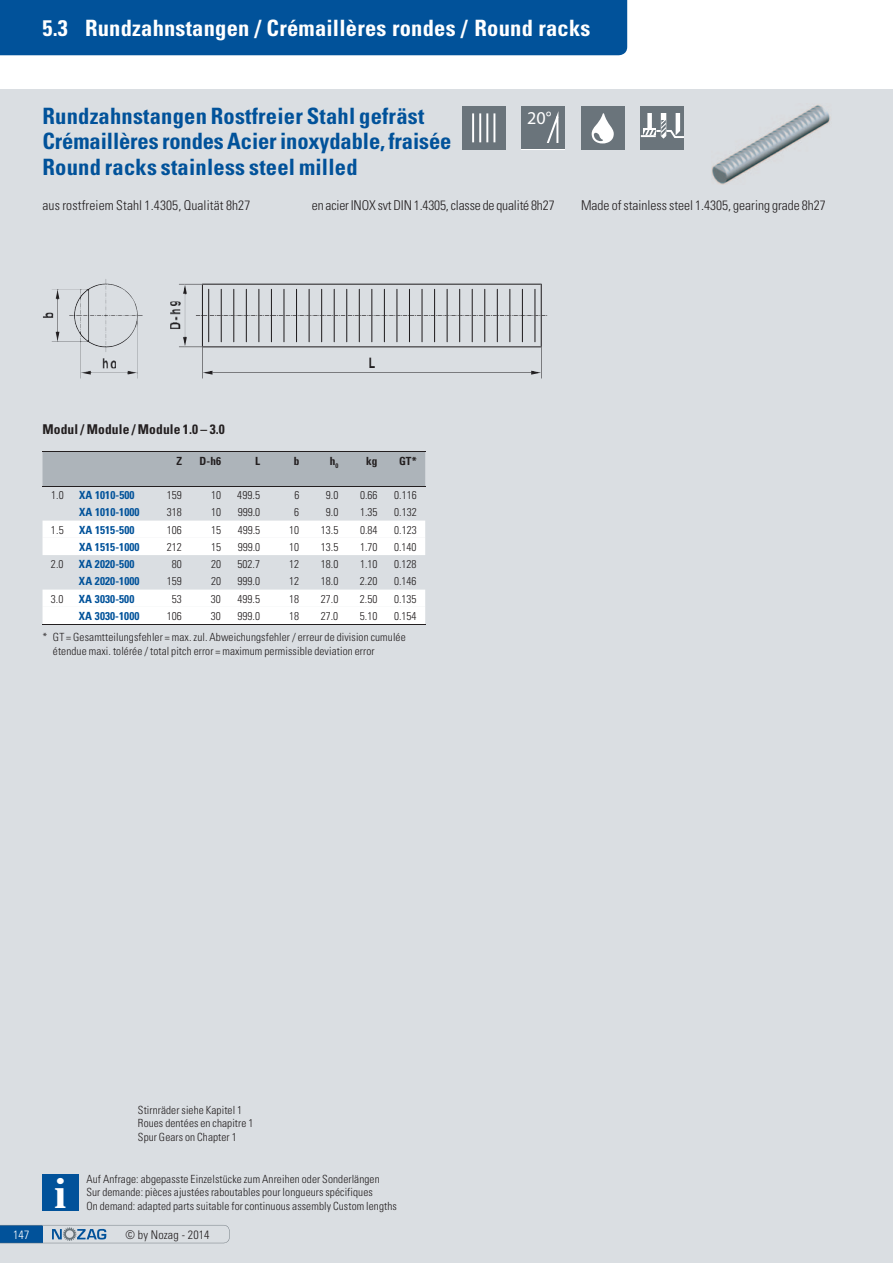
<style>
.page{position:relative;width:893px;height:1263px;background:#fff}
.page>*{position:absolute;margin:0;border:0;box-sizing:border-box;transform-origin:0 0}
.t1{font:700 43.8px "Times";color:#fff}
.t2{font:700 condensed 22.5px/25.5px "Univers";letter-spacing:.01em;color:#01529a}
.t3{font:700 condensed 22.5px "Univers";letter-spacing:.01em;color:#fff}
.t4{font:18.15px "Myriad Pro";color:#fff}
.t5{font:700 14.4px "Helvetica";color:#211e20;scale:.73 1}
.t6{font:300 condensed 13.5px "Univers";color:#231f20}
.t7{font:700 condensed 13.5px "Univers";letter-spacing:.01em;color:#231f20}
.t8{font:300 condensed 12px "Univers";letter-spacing:.01em;color:#231f20}
.t9{font:300 condensed 12px "Univers";color:#fff}
.t10{font:300 condensed 11.25px/13.5px "Univers";letter-spacing:.01em;color:#231f20}
.t11{font:700 condensed 11.25px "Univers";letter-spacing:.01em;color:#01529a}
.t12{font:700 condensed 11.25px "Univers";color:#231f20}
</style>
<div class="page">
<div style="left:0;top:89px;width:893px;height:1174px;background:#dadee2"></div>
<svg style="left:0;top:1225px;width:230px;height:18px"></svg>
<div style="left:43px;top:451px;width:382px;height:36px;background:#adb4ba"></div>
<hr style="left:71px;top:486px;width:80px;height:1px;background:#231f20">
<hr style="left:151px;top:486px;width:39px;height:1px;background:#231f20">
<hr style="left:190px;top:486px;width:40px;height:1px;background:#231f20">
<hr style="left:230px;top:486px;width:39px;height:1px;background:#231f20">
<hr style="left:269px;top:486px;width:39px;height:1px;background:#231f20">
<hr style="left:308px;top:486px;width:39px;height:1px;background:#231f20">
<hr style="left:347px;top:486px;width:39px;height:1px;background:#231f20">
<hr style="left:386px;top:486px;width:39px;height:1px;background:#231f20">
<svg style="left:43px;top:521px;width:382px;height:104px"></svg>
<hr style="left:71px;top:624px;width:80px;height:1px;background:#231f20">
<hr style="left:151px;top:624px;width:39px;height:1px;background:#231f20">
<hr style="left:190px;top:624px;width:40px;height:1px;background:#231f20">
<hr style="left:230px;top:624px;width:39px;height:1px;background:#231f20">
<hr style="left:269px;top:624px;width:39px;height:1px;background:#231f20">
<hr style="left:308px;top:624px;width:39px;height:1px;background:#231f20">
<hr style="left:347px;top:624px;width:39px;height:1px;background:#231f20">
<hr style="left:386px;top:624px;width:39px;height:1px;background:#231f20">
<img style="left:712px;top:104px;width:119px;height:81px">
<div style="left:641px;top:106px;width:43px;height:43px;background:#6a747b"></div>
<svg style="left:641px;top:113px;width:43px;height:26px"></svg>
<svg style="left:581px;top:106px;width:43px;height:43px;background:#889095"></svg>
<svg style="left:522px;top:106px;width:43px;height:43px;background:#737c83"></svg>
<div style="left:533px;top:143px;width:28px;height:5px;background:#6a747b"></div>
<div style="left:462px;top:106px;width:43px;height:43px;background:#6a747b"></div>
<hr style="left:472px;top:113px;width:2px;height:29px;background:#fff">
<hr style="left:479px;top:113px;width:2px;height:29px;background:#fff">
<hr style="left:493px;top:113px;width:2px;height:29px;background:#fff">
<hr style="left:486px;top:113px;width:2px;height:29px;background:#fff">
<div style="left:43px;top:1174px;width:36px;height:36px;background:#01529a"></div>
<div style="left:0;top:0;width:627px;height:55px;background:#01529a"></div>
<img style="left:52px;top:279px;width:54px;height:59px">
<svg style="left:179px;top:284px;width:368px;height:95px"></svg>
<img style="left:183px;top:284px;width:2px;height:59px">
<h2 class="t3" style="left:43px;top:15px;width:549px">5.3 Rundzahnstangen / Crémaillères rondes / Round racks</h2>
<h2 class="t2" style="left:43px;top:103px;width:410px">Rundzahnstangen Rostfreier Stahl gefräst<br>Crémaillères rondes Acier inoxydable, fraisée<br>Round racks stainless steel milled</h2>
<p class="t6" style="left:43px;top:197px;width:209px">aus rostfreiem Stahl 1.4305, Qualität 8h27</p>
<p class="t6" style="left:312px;top:197px;width:244px">en acier INOX svt DIN 1.4305, classe de qualité 8h27</p>
<p class="t6" style="left:581px;top:197px;width:246px">Made of stainless steel 1.4305, gearing grade 8h27</p>
<h3 class="t4" style="left:527px;top:107px;width:26px">20°</h3>
<p class="t5" style="left:369px;top:350px;width:10px">L</p>
<p class="t7" style="left:43px;top:421px;width:184px">Modul / Module / Module 1.0 – 3.0</p>
<p class="t12" style="left:176px;top:454px;width:7px">Z</p>
<p class="t12" style="left:200px;top:454px;width:23px">D-h6</p>
<p class="t12" style="left:255px;top:454px;width:6px">L</p>
<p class="t12" style="left:294px;top:454px;width:7px">b</p>
<p class="t12" style="left:330px;top:454px;width:10px">h<sub>0</sub></p>
<p class="t12" style="left:366px;top:454px;width:13px">kg</p>
<p class="t12" style="left:399px;top:454px;width:19px">GT*</p>
<p class="t10" style="left:51px;top:488px;width:14px">1.0</p>
<p class="t11" style="left:79px;top:488px;width:57px">XA 1010-500</p>
<p class="t10" style="left:167px;top:488px;width:17px">159</p>
<p class="t10" style="left:211px;top:488px;width:12px">10</p>
<p class="t10" style="left:237px;top:488px;width:24px">499.5</p>
<p class="t10" style="left:294px;top:488px;width:6px">6</p>
<p class="t10" style="left:326px;top:488px;width:14px">9.0</p>
<p class="t10" style="left:360px;top:488px;width:19px">0.66</p>
<p class="t10" style="left:394px;top:488px;width:24px">0.116</p>
<p class="t11" style="left:79px;top:505px;width:62px">XA 1010-1000</p>
<p class="t10" style="left:167px;top:505px;width:17px">318</p>
<p class="t10" style="left:211px;top:505px;width:11px">10</p>
<p class="t10" style="left:238px;top:505px;width:24px">999.0</p>
<p class="t10" style="left:294px;top:505px;width:6px">6</p>
<p class="t10" style="left:326px;top:505px;width:14px">9.0</p>
<p class="t10" style="left:360px;top:505px;width:19px">1.35</p>
<p class="t10" style="left:394px;top:505px;width:24px">0.132</p>
<p class="t10" style="left:51px;top:523px;width:14px">1.5</p>
<p class="t11" style="left:79px;top:523px;width:57px">XA 1515-500</p>
<p class="t10" style="left:167px;top:523px;width:16px">106</p>
<p class="t10" style="left:211px;top:523px;width:11px">15</p>
<p class="t10" style="left:238px;top:523px;width:24px">499.5</p>
<p class="t10" style="left:289px;top:523px;width:11px">10</p>
<p class="t10" style="left:321px;top:523px;width:19px">13.5</p>
<p class="t10" style="left:360px;top:523px;width:19px">0.84</p>
<p class="t10" style="left:394px;top:523px;width:24px">0.123</p>
<p class="t11" style="left:79px;top:540px;width:62px">XA 1515-1000</p>
<p class="t10" style="left:167px;top:540px;width:16px">212</p>
<p class="t10" style="left:211px;top:540px;width:11px">15</p>
<p class="t10" style="left:238px;top:540px;width:24px">999.0</p>
<p class="t10" style="left:289px;top:540px;width:11px">10</p>
<p class="t10" style="left:321px;top:540px;width:19px">13.5</p>
<p class="t10" style="left:360px;top:540px;width:19px">1.70</p>
<p class="t10" style="left:394px;top:540px;width:24px">0.140</p>
<p class="t10" style="left:51px;top:557px;width:14px">2.0</p>
<p class="t11" style="left:79px;top:557px;width:57px">XA 2020-500</p>
<p class="t10" style="left:172px;top:557px;width:11px">80</p>
<p class="t10" style="left:211px;top:557px;width:11px">20</p>
<p class="t10" style="left:238px;top:557px;width:24px">502.7</p>
<p class="t10" style="left:289px;top:557px;width:11px">12</p>
<p class="t10" style="left:321px;top:557px;width:19px">18.0</p>
<p class="t10" style="left:360px;top:557px;width:19px">1.10</p>
<p class="t10" style="left:394px;top:557px;width:24px">0.128</p>
<p class="t11" style="left:79px;top:574px;width:62px">XA 2020-1000</p>
<p class="t10" style="left:167px;top:574px;width:16px">159</p>
<p class="t10" style="left:211px;top:574px;width:11px">20</p>
<p class="t10" style="left:238px;top:574px;width:24px">999.0</p>
<p class="t10" style="left:289px;top:574px;width:11px">12</p>
<p class="t10" style="left:321px;top:574px;width:19px">18.0</p>
<p class="t10" style="left:360px;top:574px;width:19px">2.20</p>
<p class="t10" style="left:394px;top:574px;width:24px">0.146</p>
<p class="t10" style="left:51px;top:592px;width:14px">3.0</p>
<p class="t11" style="left:79px;top:592px;width:57px">XA 3030-500</p>
<p class="t10" style="left:172px;top:592px;width:11px">53</p>
<p class="t10" style="left:211px;top:592px;width:11px">30</p>
<p class="t10" style="left:238px;top:592px;width:24px">499.5</p>
<p class="t10" style="left:289px;top:592px;width:11px">18</p>
<p class="t10" style="left:321px;top:592px;width:19px">27.0</p>
<p class="t10" style="left:360px;top:592px;width:19px">2.50</p>
<p class="t10" style="left:394px;top:592px;width:24px">0.135</p>
<p class="t11" style="left:79px;top:609px;width:62px">XA 3030-1000</p>
<p class="t10" style="left:167px;top:609px;width:16px">106</p>
<p class="t10" style="left:211px;top:609px;width:11px">30</p>
<p class="t10" style="left:238px;top:609px;width:24px">999.0</p>
<p class="t10" style="left:289px;top:609px;width:11px">18</p>
<p class="t10" style="left:321px;top:609px;width:19px">27.0</p>
<p class="t10" style="left:360px;top:609px;width:19px">5.10</p>
<p class="t10" style="left:42px;top:605px;width:376px;line-height:21.5px;text-indent:352px">0.154 * GT = Gesamtteilungsfehler = max. zul. Abweichungsfehler / erreur de division cumulée</p>
<p class="t10" style="left:53px;top:644px;width:323px">étendue maxi. tolérée / total pitch error = maximum permissible deviation error</p>
<p class="t10" style="left:138px;top:1103px;width:117px">Stirnräder siehe Kapitel 1<br>Roues dentées en chapitre 1<br>Spur Gears on Chapter 1</p>
<h1 class="t1" style="left:54px;top:1151px;width:14px">i</h1>
<p class="t10" style="left:86px;top:1172px;width:312px">Auf Anfrage: abgepasste Einzelstücke zum Anreihen oder Sonderlängen<br>Sur demande: pièces ajustées raboutables pour longueurs spécifiques<br>On demand: adapted parts suitable for continuous assembly Custom lengths</p>
<p class="t9" style="left:13px;top:1227px;width:18px">147</p>
<p class="t8" style="left:125px;top:1227px;width:86px">© by Nozag - 2014</p>
</div>
